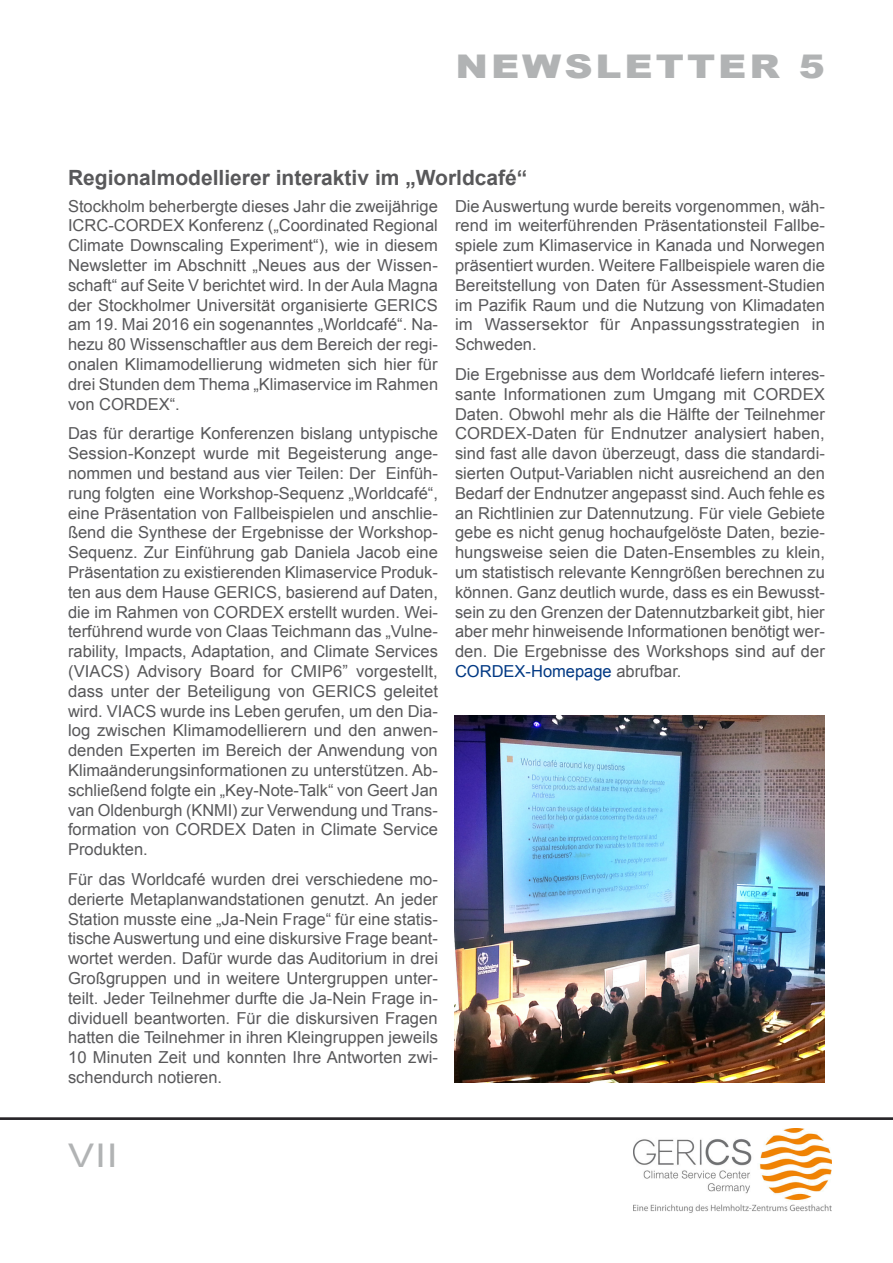
<style>
.page{position:relative;width:893px;height:1263px;background:#fff}
.page>*{position:absolute;margin:0;border:0;box-sizing:border-box;transform-origin:0 0}
.Newsletter{font:900 32.7px "Arial";letter-spacing:.075em;color:#b1b3b4;scale:1.2 1}
.t1{font:32.7px "Arial";color:#b1b3b4;scale:1.2 1}
.Überschrift{font:700 21px "Arial";color:#58585a}
.Fließtext{font:16.5px/19.8px "Arial";color:#58585a;text-align:justify}
.s1{color:#003883}
</style>
<div class="page">
<hr style="left:0;top:1118px;width:893px;height:2px;background:#1a171c">
<hr style="left:0;top:1117px;width:893px;height:2px;background:#1a171c">
<img style="left:455px;top:716px;width:370px;height:366px">
<img style="left:634px;top:1128px;width:198px;height:85px">
<p class="Newsletter" style="left:455px;top:42px;width:309px">NEWSLETTER 5</p>
<p class="Überschrift" style="left:68px;top:164px;width:461px">Regionalmodellierer interaktiv im „Worldcafé“</p>
<p class="Fließtext" style="left:68px;top:196px;width:372px">Stockholm beherbergte dieses Jahr die zweijährige ICRC-CORDEX Konferenz („Coordinated Regional Climate Downscaling Experiment“), wie in diesem Newsletter im Abschnitt „Neues aus der Wissen&shy;schaft“ auf Seite V berichtet wird. In der Aula Magna der Stockholmer Universität organisierte GERICS am 19. Mai 2016 ein sogenanntes „Worldcafé“. Na&shy;hezu 80 Wissenschaftler aus dem Bereich der regi&shy;onalen Klimamodellierung widmeten sich hier für drei Stunden dem Thema „Klimaservice im Rahmen von CORDEX“.</p>
<p class="Fließtext" style="left:68px;top:424px;width:371px">Das für derartige Konferenzen bislang untypische Session-Konzept wurde mit Begeisterung ange&shy;nommen und bestand aus vier Teilen: Der Einfüh&shy;rung folgten eine Workshop-Sequenz „Worldcafé“, eine Präsentation von Fallbeispielen und anschlie&shy;ßend die Synthese der Ergebnisse der Workshop-Sequenz. Zur Einführung gab Daniela Jacob eine Präsentation zu existierenden Klimaservice Produk&shy;ten aus dem Hause GERICS, basierend auf Daten, die im Rahmen von CORDEX erstellt wurden. Wei&shy;terführend wurde von Claas Teichmann das „Vulne&shy;rability, Impacts, Adaptation, and Climate Services (VIACS) Advisory Board for CMIP6” vorgestellt, dass unter der Beteiligung von GERICS geleitet wird. VIACS wurde ins Leben gerufen, um den Dia&shy;log zwischen Klimamodellierern und den anwen&shy;denden Experten im Bereich der Anwendung von Klimaänderungsinformationen zu unterstützen. Ab&shy;schließend folgte ein „Key-Note-Talk“ von Geert Jan van Oldenburgh (KNMI) zur Verwendung und Trans&shy;formation von CORDEX Daten in Climate Service Produkten.</p>
<p class="Fließtext" style="left:68px;top:869px;width:371px">Für das Worldcafé wurden drei verschiedene mo&shy;derierte Metaplanwandstationen genutzt. An jeder Station musste eine „Ja-Nein Frage“ für eine statis&shy;tische Auswertung und eine diskursive Frage beant&shy;wortet werden. Dafür wurde das Auditorium in drei Großgruppen und in weitere Untergruppen unter&shy;teilt. Jeder Teilnehmer durfte die Ja-Nein Frage in&shy;dividuell beantworten. Für die diskursiven Fragen hatten die Teilnehmer in ihren Kleingruppen jeweils 10 Minuten Zeit und konnten Ihre Antworten zwi&shy;schendurch notieren.</p>
<p class="Fließtext" style="left:455px;top:196px;width:371px">Die Auswertung wurde bereits vorgenommen, wäh&shy;rend im weiterführenden Präsentationsteil Fallbe&shy;spiele zum Klimaservice in Kanada und Norwegen präsentiert wurden. Weitere Fallbeispiele waren die Bereitstellung von Daten für Assessment-Studien im Pazifik Raum und die Nutzung von Klimadaten im Wassersektor für Anpassungsstrategien in Schweden.</p>
<p class="Fließtext" style="left:455px;top:364px;width:371px">Die Ergebnisse aus dem Worldcafé liefern interes&shy;sante Informationen zum Umgang mit CORDEX Daten. Obwohl mehr als die Hälfte der Teilnehmer CORDEX-Daten für Endnutzer analysiert haben, sind fast alle davon überzeugt, dass die standardi&shy;sierten Output-Variablen nicht ausreichend an den Bedarf der Endnutzer angepasst sind. Auch fehle es an Richtlinien zur Datennutzung. Für viele Gebiete gebe es nicht genug hochaufgelöste Daten, bezie&shy;hungsweise seien die Daten-Ensembles zu klein, um statistisch relevante Kenngrößen berechnen zu können. Ganz deutlich wurde, dass es ein Bewusst&shy;sein zu den Grenzen der Datennutzbarkeit gibt, hier aber mehr hinweisende Informationen benötigt wer&shy;den. Die Ergebnisse des Workshops sind auf der <span class="s1">CORDEX-Homepage</span> abrufbar.</p>
<p class="t1" style="left:68px;top:1134px;width:43px">VII</p>
</div>
